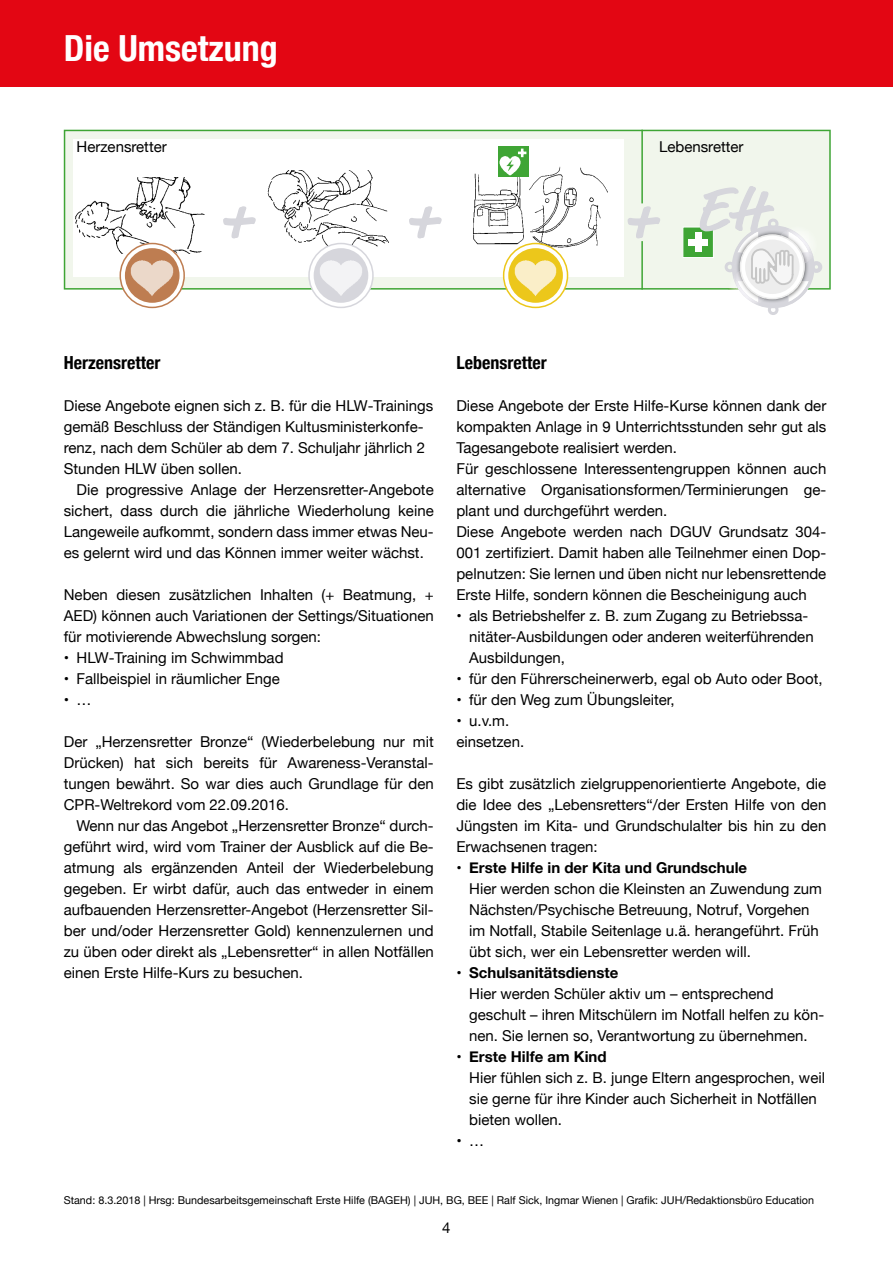
<style>
.page{position:relative;width:893px;height:1263px;background:#fff}
.page>*{position:absolute;margin:0;border:0;box-sizing:border-box;transform-origin:0 0}
.t1{font:69.9px "Market Web";color:#d6d6dc}
.t2{font:62.1px "Market Web";color:#d6d6dc}
.t3{font:700 condensed 36px "Helvetica Neue";color:#fff}
.t4{font:700 condensed 18px "Helvetica Neue";color:#000}
.t5{font:15px/21px "Helvetica Neue";color:#000}
.t6{font:700 15px "Helvetica Neue";color:#000}
.t7{font:10.8px "Helvetica Neue";color:#000}
</style>
<div class="page">
<svg style="left:64px;top:130px;width:767px;height:160px;background:#e4f0de"></svg>
<div style="left:73px;top:139px;width:551px;height:138px;background:#fff"></div>
<svg style="left:223px;top:206px;width:33px;height:33px"></svg>
<svg style="left:409px;top:206px;width:33px;height:33px"></svg>
<div style="left:682px;top:227px;width:32px;height:31px;background:#3fa535;border:1px solid #fff"></div>
<div style="left:695px;top:232px;width:6px;height:20px;background:#fff"></div>
<div style="left:688px;top:239px;width:20px;height:6px;background:#fff"></div>
<svg style="left:700px;top:186px;width:125px;height:129px"></svg>
<img style="left:473px;top:162px;width:135px;height:92px">
<svg style="left:504px;top:243px;width:63px;height:64px"></svg>
<div style="left:503px;top:243px;width:65px;height:65px;border:2px solid #ecc71b;border-radius:50%"></div>
<div style="left:508px;top:248px;width:55px;height:55px;background:#ecc71b;border-radius:50%"></div>
<img style="left:498px;top:146px;width:30px;height:31px">
<img style="left:513px;top:257px;width:45px;height:41px">
<img style="left:267px;top:170px;width:122px;height:80px">
<svg style="left:309px;top:243px;width:64px;height:64px"></svg>
<div style="left:308px;top:243px;width:66px;height:65px;border:2px solid #d6d6dc;border-radius:50%"></div>
<div style="left:314px;top:248px;width:54px;height:55px;background:#d6d6dc;border-radius:50%"></div>
<img style="left:319px;top:257px;width:44px;height:41px">
<img style="left:75px;top:177px;width:130px;height:77px">
<svg style="left:120px;top:243px;width:64px;height:64px"></svg>
<div style="left:120px;top:243px;width:65px;height:65px;border:2px solid #be7d51;border-radius:50%"></div>
<div style="left:125px;top:248px;width:55px;height:55px;background:#be7d51;border-radius:50%"></div>
<img style="left:130px;top:257px;width:45px;height:41px">
<div style="left:0;top:0;width:893px;height:86px;background:#e30613"></div>
<hr style="left:641px;top:130px;width:2px;height:73px;background:#3fa535">
<hr style="left:641px;top:241px;width:2px;height:49px;background:#3fa535">
<svg style="left:627px;top:198px;width:34px;height:42px"></svg>
<h3 class="t3" style="left:64px;top:18px;width:215px">Die Umsetzung</h3>
<p class="t5" style="left:77px;top:138px;width:92px">Herzensretter</p>
<p class="t5" style="left:659px;top:138px;width:86px">Lebensretter</p>
<h1 class="t1" style="left:216px;top:176px;width:43px">+</h1>
<h1 class="t1" style="left:402px;top:176px;width:43px">+</h1>
<h1 class="t1" style="left:620px;top:176px;width:43px">+</h1>
<h2 class="t2" style="left:696px;top:172px;width:71px">EH</h2>
<p class="t4" style="left:64px;top:348px;width:98px">Herzensretter</p>
<p class="t5" style="left:64px;top:396px;width:371px">Diese Angebote eignen sich z. B. für die HLW-Trainings gemäß Beschluss der Ständigen Kultusministerkonfe&shy;renz, nach dem Schüler ab dem 7. Schuljahr jährlich 2<br>Stunden HLW üben sollen.</p>
<p class="t5" style="left:64px;top:480px;width:371px;text-align:justify;text-indent:13px">Die progressive Anlage der Herzensretter-Angebote sichert, dass durch die jährliche Wiederholung keine Langeweile aufkommt, sondern dass immer etwas Neu&shy;es gelernt wird und das Können immer weiter wächst.</p>
<p class="t5" style="left:64px;top:585px;width:371px;text-align:justify">Neben diesen zusätzlichen Inhalten (+ Beatmung, + AED) können auch Variationen der Settings/Situationen für motivierende Abwechslung sorgen:</p>
<p class="t5" style="left:64px;top:648px;width:221px">• HLW-Training im Schwimmbad</p>
<p class="t5" style="left:64px;top:669px;width:218px">• Fallbeispiel in räumlicher Enge</p>
<p class="t5" style="left:64px;top:690px;width:29px">• …</p>
<p class="t5" style="left:64px;top:732px;width:371px;text-align:justify">Der „Herzensretter Bronze“ (Wiederbelebung nur mit Drücken) hat sich bereits für Awareness-Veranstal&shy;tungen bewährt. So war dies auch Grundlage für den CPR-Weltrekord vom 22.09.2016.</p>
<p class="t5" style="left:64px;top:816px;width:371px;text-align:justify;text-indent:13px">Wenn nur das Angebot „Herzensretter Bronze“ durch&shy;geführt wird, wird vom Trainer der Ausblick auf die Be&shy;atmung als ergänzenden Anteil der Wiederbelebung gegeben. Er wirbt dafür, auch das entweder in einem aufbauenden Herzensretter-Angebot (Herzensretter Sil&shy;ber und/oder Herzensretter Gold) kennenzulernen und zu üben oder direkt als „Lebensretter“ in allen Notfällen einen Erste Hilfe-Kurs zu besuchen.</p>
<p class="t4" style="left:456px;top:348px;width:92px">Lebensretter</p>
<p class="t5" style="left:456px;top:396px;width:371px">Diese Angebote der Erste Hilfe-Kurse können dank der kompakten Anlage in 9 Unterrichtsstunden sehr gut als Tagesangebote realisiert werden.<br>Für geschlossene Interessentengruppen können auch alternative Organisationsformen/Terminierungen ge&shy;plant und durchgeführt werden.<br>Diese Angebote werden nach DGUV Grundsatz 304- 001 zertifiziert. Damit haben alle Teilnehmer einen Dop&shy;pelnutzen: Sie lernen und üben nicht nur lebensrettende Erste Hilfe, sondern können die Bescheinigung auch</p>
<p class="t5" style="left:469px;top:606px;width:346px;text-indent:-13px">• als Betriebshelfer z. B. zum Zugang zu Betriebssa&shy;nitäter-Ausbildungen oder anderen weiterführenden<br>Ausbildungen,</p>
<p class="t5" style="left:456px;top:669px;width:368px">• für den Führerscheinerwerb, egal ob Auto oder Boot,</p>
<p class="t5" style="left:456px;top:690px;width:220px">• für den Weg zum Übungsleiter,</p>
<p class="t5" style="left:456px;top:711px;width:69px">• u.v.m. einsetzen.</p>
<p class="t5" style="left:456px;top:774px;width:371px;text-align:justify">Es gibt zusätzlich zielgruppenorientierte Angebote, die die Idee des „Lebensretters“/der Ersten Hilfe von den Jüngsten im Kita- und Grundschulalter bis hin zu den Erwachsenen tragen:</p>
<p class="t6" style="left:456px;top:856px;width:292px">• Erste Hilfe in der Kita und Grundschule</p>
<p class="t5" style="left:469px;top:879px;width:354px">Hier werden schon die Kleinsten an Zuwendung zum Nächsten/Psychische Betreuung, Notruf, Vorgehen im Notfall, Stabile Seitenlage u.ä. herangeführt. Früh übt sich, wer ein Lebensretter werden will.</p>
<p class="t6" style="left:456px;top:961px;width:163px">• Schulsanitätsdienste</p>
<p class="t5" style="left:469px;top:984px;width:357px">Hier werden Schüler aktiv um – entsprechend geschult – ihren Mitschülern im Notfall helfen zu kön&shy;nen. Sie lernen so, Verantwortung zu übernehmen.</p>
<p class="t6" style="left:456px;top:1045px;width:152px">• Erste Hilfe am Kind</p>
<p class="t5" style="left:469px;top:1068px;width:357px">Hier fühlen sich z. B. junge Eltern angesprochen, weil sie gerne für ihre Kinder auch Sicherheit in Notfällen bieten wollen.</p>
<p class="t5" style="left:456px;top:1131px;width:29px">• …</p>
<p class="t7" style="left:64px;top:1192px;width:752px">Stand: 8.3.2018 | Hrsg: Bundesarbeitsgemeinschaft Erste Hilfe (BAGEH) | JUH, BG, BEE | Ralf Sick, Ingmar Wienen | Grafik: JUH/Redaktionsbüro Education</p>
<p class="t5" style="left:442px;top:1218px;width:10px">4</p>
</div>
